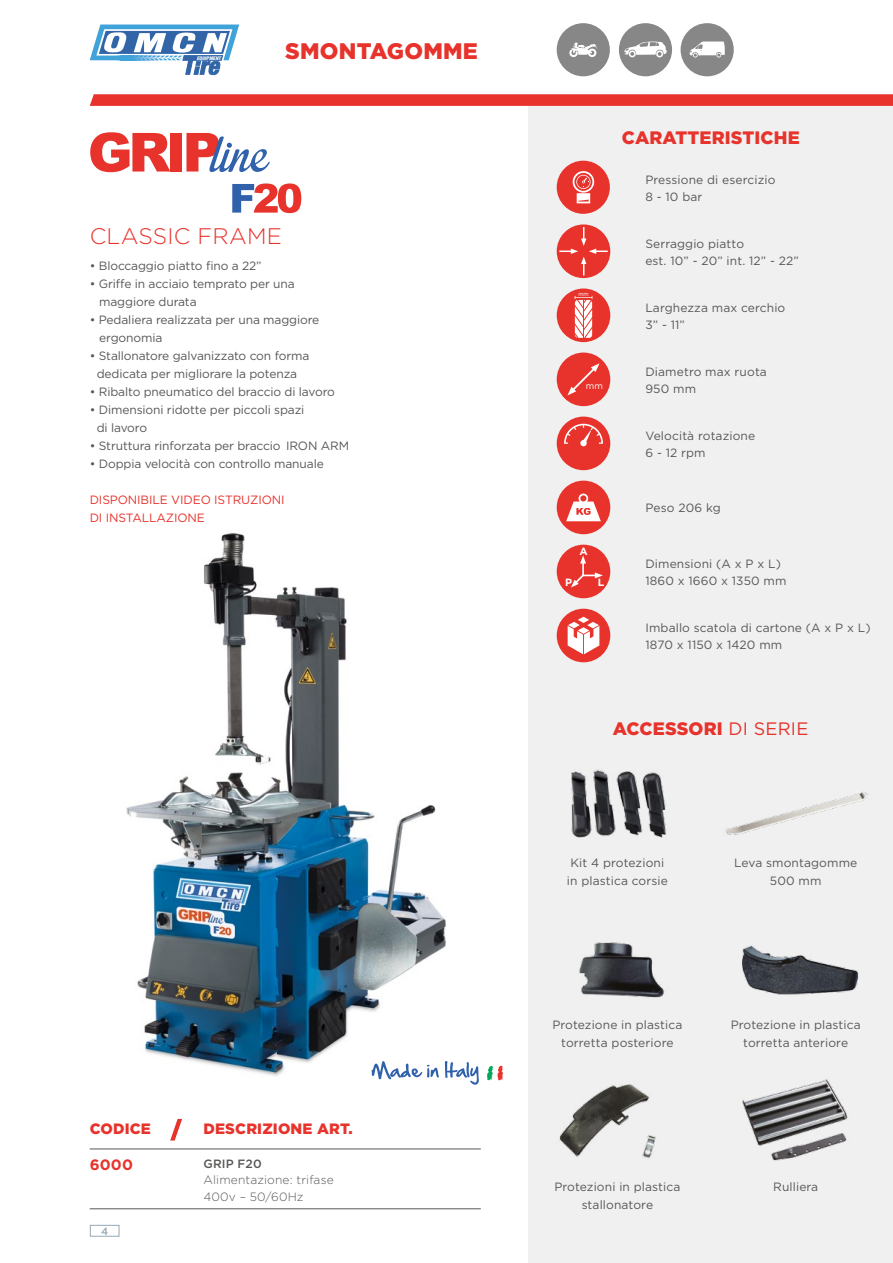
<style>
.page{position:relative;width:893px;height:1263px;background:#fff}
.page>*{position:absolute;margin:0;border:0;box-sizing:border-box;transform-origin:0 0}
.t1{font:300 22.5px "Gotham";letter-spacing:.01em;color:#e7332c}
.t2{font:900 22.5px "Gotham";letter-spacing:.01em;color:#e7332c}
.t3{font:900 18px "Gotham";letter-spacing:.01em;color:#e7332c}
.t4{font:900 15px "Gotham";letter-spacing:.01em;color:#e7332c}
.t5{font:700 15px "Gotham";color:#e7332c}
.t6{font:12px/16.5px "Gotham";letter-spacing:.01em;color:#575756}
.t7{font:12px/18px "Gotham";letter-spacing:-.01em;color:#575756}
.t8{font:12px/18px "Gotham";letter-spacing:-.01em;color:#e7332c}
.t9{font:300 12px/16.5px "Gotham";letter-spacing:.01em;color:#575756}
.t10{font:500 12px "Gotham";letter-spacing:.01em;color:#575756}
.t11{font:700 10.5px "Gotham";color:#fff}
.t12{font:500 10.5px "Gotham";color:#95a8b4}
.t13{font:9px "Gotham";color:#fff}
.t14{font:5.85px "Gotham";color:#fff;scale:.91 1}
.t15{font:italic 800 condensed 4.95px "Helvetica Neue";color:#fff}
.s1{font-weight:400}
</style>
<div class="page">
<div style="left:90px;top:1225px;width:29px;height:11px;background:#fff;border:1px solid #95a8b4"></div>
<svg style="left:90px;top:25px;width:149px;height:50px"></svg>
<div style="left:528px;top:100px;width:365px;height:1163px;background:#f0f0f0"></div>
<svg style="left:487px;top:1065px;width:16px;height:15px"></svg>
<div style="left:557px;top:23px;width:53px;height:53px;background:#878787;border-radius:50%"></div>
<svg style="left:569px;top:42px;width:28px;height:15px"></svg>
<div style="left:681px;top:23px;width:53px;height:53px;background:#878787;border-radius:50%"></div>
<svg style="left:690px;top:42px;width:35px;height:16px"></svg>
<img style="left:126px;top:533px;width:353px;height:552px">
<hr style="left:90px;top:1208px;width:391px;height:1px;background:#575756">
<svg style="left:170px;top:1119px;width:12px;height:22px"></svg>
<hr style="left:90px;top:1149px;width:391px;height:1px;background:#575756">
<div style="left:619px;top:23px;width:53px;height:53px;background:#878787;border-radius:50%"></div>
<svg style="left:624px;top:41px;width:43px;height:16px"></svg>
<div style="left:557px;top:353px;width:53px;height:53px;background:#e7332c;border-radius:50%"></div>
<svg style="left:567px;top:363px;width:33px;height:32px"></svg>
<div style="left:557px;top:161px;width:53px;height:53px;background:#e7332c;border-radius:50%"></div>
<svg style="left:573px;top:171px;width:21px;height:32px"></svg>
<svg style="left:557px;top:224px;width:53px;height:54px"></svg>
<svg style="left:559px;top:227px;width:49px;height:48px;background:#e9544e"></svg>
<div style="left:557px;top:288px;width:53px;height:54px;background:#e7332c;border-radius:50%"></div>
<svg style="left:575px;top:296px;width:17px;height:42px"></svg>
<div style="left:557px;top:417px;width:53px;height:53px;background:#e7332c;border-radius:50%"></div>
<svg style="left:564px;top:424px;width:39px;height:23px"></svg>
<div style="left:557px;top:481px;width:53px;height:53px;background:#e7332c;border-radius:50%"></div>
<svg style="left:566px;top:494px;width:35px;height:27px"></svg>
<div style="left:557px;top:609px;width:53px;height:53px;background:#e7332c;border-radius:50%"></div>
<svg style="left:568px;top:617px;width:31px;height:37px"></svg>
<div style="left:557px;top:545px;width:53px;height:53px;background:#e7332c;border-radius:50%"></div>
<svg style="left:571px;top:555px;width:32px;height:32px"></svg>
<img style="left:579px;top:942px;width:86px;height:56px">
<img style="left:571px;top:769px;width:96px;height:69px">
<img style="left:726px;top:792px;width:142px;height:43px">
<img style="left:742px;top:1079px;width:106px;height:82px">
<img style="left:559px;top:1084px;width:97px;height:75px">
<img style="left:742px;top:946px;width:116px;height:49px">
<svg style="left:90px;top:94px;width:803px;height:12px;background:#e73932"></svg>
<svg style="left:232px;top:183px;width:69px;height:30px"></svg>
<svg style="left:90px;top:132px;width:80px;height:40px"></svg>
<div style="left:170px;top:133px;width:12px;height:39px;background:#e7332c"></div>
<svg style="left:186px;top:133px;width:84px;height:39px"></svg>
<p class="t15" style="left:197px;top:55px;width:26px">EQUIPMENT</p>
<h1 class="t2" style="left:285px;top:38px;width:194px">SMONTAGOMME</h1>
<h1 class="t1" style="left:90px;top:224px;width:194px">CLASSIC FRAME</h1>
<p class="t7" style="left:90px;top:256px;width:173px">• Bloccaggio piatto fino a 22”</p>
<p class="t7" style="left:99px;top:274px;width:197px;text-indent:-9px">• Griffe in acciaio temprato per una maggiore durata</p>
<p class="t7" style="left:99px;top:310px;width:222px;text-indent:-9px">• Pedaliera realizzata per una maggiore ergonomia</p>
<p class="t7" style="left:90px;top:346px;width:221px;text-align:center">• Stallonatore galvanizzato con forma dedicata per migliorare la potenza</p>
<p class="t7" style="left:90px;top:382px;width:247px">• Ribalto pneumatico del braccio di lavoro</p>
<p class="t7" style="left:97px;top:400px;width:209px;text-indent:-7px">• Dimensioni ridotte per piccoli spazi di lavoro</p>
<p class="t7" style="left:90px;top:436px;width:261px">• Struttura rinforzata per braccio IRON ARM</p>
<p class="t7" style="left:90px;top:454px;width:236px">• Doppia velocità con controllo manuale</p>
<p class="t8" style="left:90px;top:490px;width:196px">DISPONIBILE VIDEO ISTRUZIONI<br>DI INSTALLAZIONE</p>
<p class="t4" style="left:90px;top:1120px;width:63px">CODICE</p>
<p class="t5" style="left:90px;top:1156px;width:45px">6000</p>
<p class="t10" style="left:204px;top:1156px;width:60px">GRIP F20</p>
<p class="t9" style="left:204px;top:1171px;width:132px">Alimentazione: trifase<br>400v – 50/60Hz</p>
<p class="t4" style="left:204px;top:1120px;width:151px">DESCRIZIONE ART.</p>
<p class="t12" style="left:101px;top:1225px;width:9px">4</p>
<p class="t14" style="left:578px;top:291px;width:13px">mm</p>
<h2 class="t3" style="left:622px;top:127px;width:179px">CARATTERISTICHE</h2>
<p class="t6" style="left:645px;top:171px;width:132px">Pressione di esercizio<br>8 - 10 bar</p>
<p class="t6" style="left:645px;top:235px;width:155px">Serraggio piatto<br>est. 10” - 20” int. 12” - 22”</p>
<p class="t6" style="left:645px;top:299px;width:141px">Larghezza max cerchio<br>3” - 11”</p>
<p class="t6" style="left:645px;top:363px;width:123px">Diametro max ruota</p>
<p class="t13" style="left:586px;top:381px;width:19px">mm</p>
<p class="t7" style="left:645px;top:379px;width:52px">950 mm</p>
<p class="t6" style="left:645px;top:427px;width:111px">Velocità rotazione<br>6 - 12 rpm</p>
<p class="t11" style="left:579px;top:546px;width:10px">A</p>
<p class="t11" style="left:565px;top:576px;width:9px">P</p>
<p class="t11" style="left:598px;top:576px;width:8px">L</p>
<p class="t6" style="left:645px;top:500px;width:77px">Peso 206 kg</p>
<p class="t6" style="left:645px;top:555px;width:143px">Dimensioni (A x P x L)<br>1860 x 1660 x 1350 mm</p>
<p class="t6" style="left:645px;top:619px;width:227px">Imballo scatola di cartone (A x P x L)<br>1870 x 1150 x 1420 mm</p>
<h2 class="t3" style="left:613px;top:718px;width:197px">ACCESSORI <span class="s1">DI SERIE</span></h2>
<p class="t6" style="left:567px;top:854px;width:103px;line-height:18px;text-align:center">Kit 4 protezioni in plastica corsie</p>
<p class="t6" style="left:734px;top:854px;width:125px;line-height:18px;text-align:center">Leva smontagomme<br>500 mm</p>
<p class="t6" style="left:552px;top:1016px;width:132px;line-height:18px;text-align:center">Protezione in plastica torretta posteriore</p>
<p class="t6" style="left:731px;top:1016px;width:132px;line-height:18px;text-align:center">Protezione in plastica torretta anteriore</p>
<p class="t6" style="left:554px;top:1177px;width:128px;line-height:18px;text-align:center">Protezioni in plastica stallonatore</p>
<p class="t6" style="left:773px;top:1178px;width:46px">Rulliera</p>
</div>
